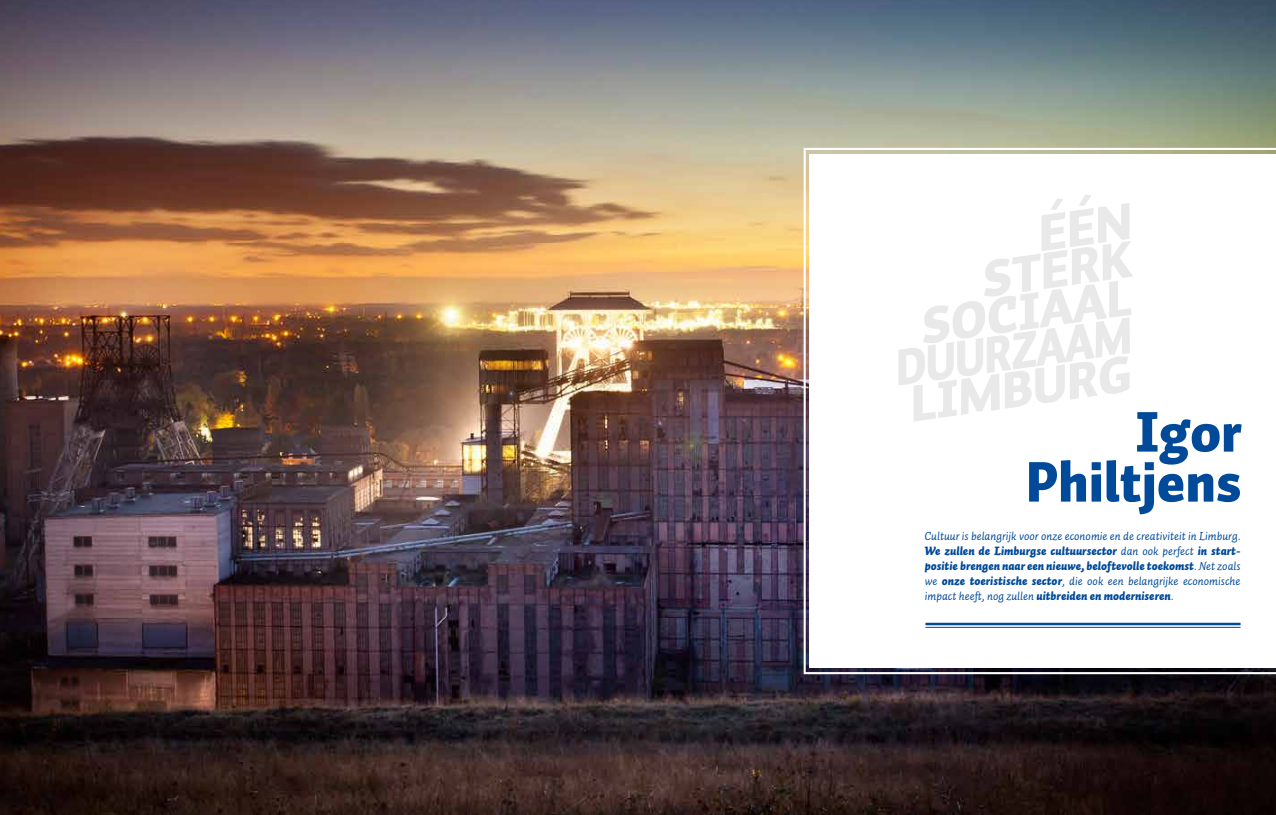
<style>
.page{position:relative;width:1276px;height:815px;background:#fff}
.page>*{position:absolute;margin:0;border:0;box-sizing:border-box;transform-origin:0 0}
.t1{font:56.25px/50px "Auto 1 Black LF";color:#004a99;text-align:right}
.t2{font:50.5px "Auto 1 Black LF";color:#e9e9ea}
.t3{font:50.5px "Auto 1 Black LF";color:#e9e9ea;scale:.9 1}
.t4{font:italic 11.88px/15px "Auto 2";color:#004a99;text-align:justify}
.s1{font-weight:900}
</style>
<div class="page">
<img style="left:0;top:0;width:1276px;height:815px">
<svg style="left:802px;top:147px;width:474px;height:528px"></svg>
<svg style="left:810px;top:154px;width:466px;height:514px"></svg>
<hr style="left:925px;top:623px;width:315px;height:2px;background:#004a99">
<hr style="left:925px;top:627px;width:315px;height:1px;background:#004a99">
<svg style="left:1041px;top:193px;width:88px;height:58px"></svg>
<h2 class="t2" style="left:976px;top:248px;width:152px;rotate:-8deg">STERK</h2>
<h2 class="t2" style="left:915px;top:295px;width:214px;rotate:-8deg">SOCIAAL</h2>
<h2 class="t3" style="left:889px;top:336px;width:266px;rotate:-8deg">DUURZAAM</h2>
<h2 class="t2" style="left:904px;top:372px;width:225px;rotate:-8deg">LIMBURG</h2>
<h1 class="t1" style="left:1026px;top:406px;width:217px">Igor<br>Philtjens</h1>
<p class="t4" style="left:924px;top:528px;width:317px">Cultuur is belangrijk voor onze economie en de creativiteit in Limburg.<br><span class="s1">We zullen de Limburgse cultuursector</span> dan ook perfect <span class="s1">in start&shy;positie brengen naar een nieuwe, beloftevolle toekomst</span>. Net zoals we <span class="s1">onze toeristische sector</span>, die ook een belangrijke economische impact heeft, nog zullen <span class="s1">uitbreiden en moderniseren</span>.</p>
</div>
